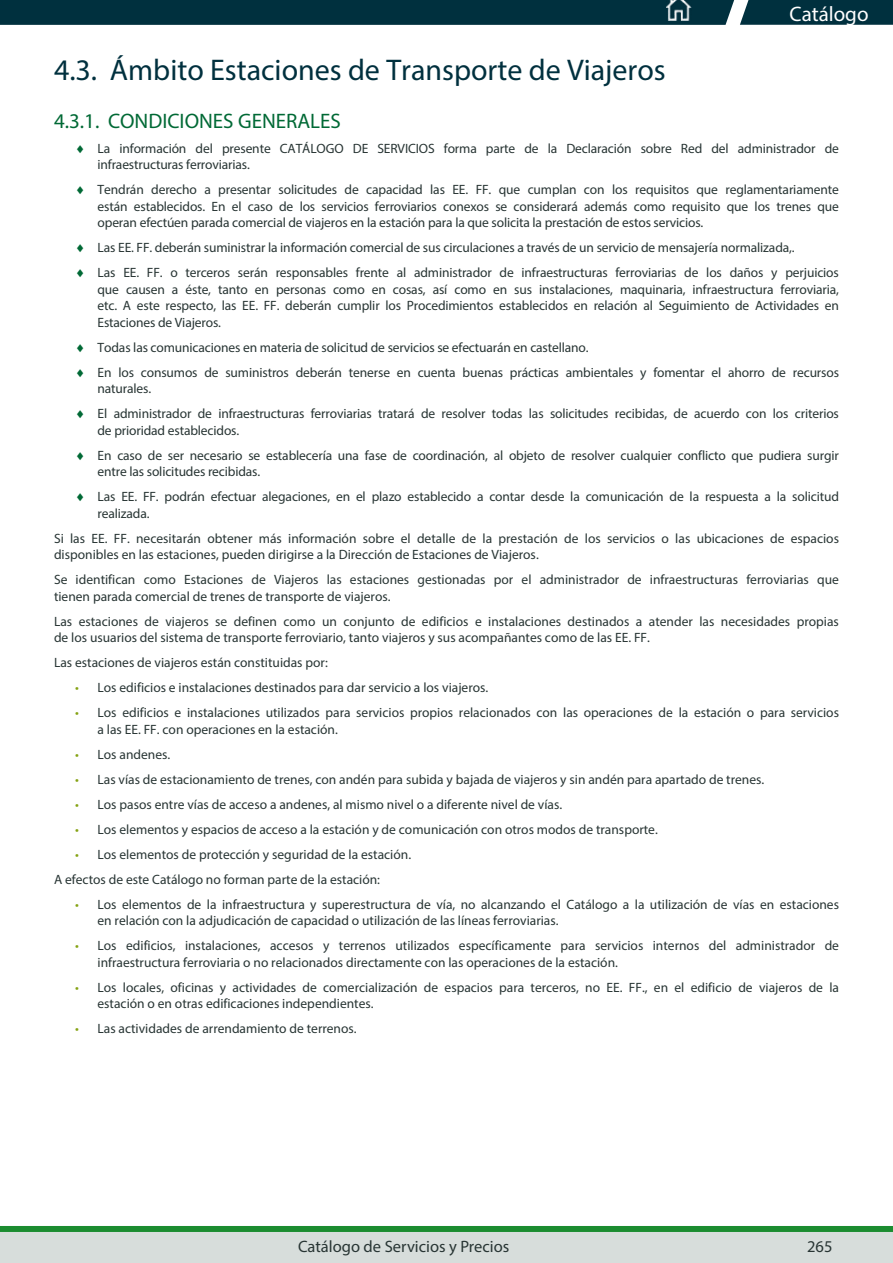
<style>
.page{position:relative;width:893px;height:1263px;background:#fff}
.page>*{position:absolute;margin:0;border:0;box-sizing:border-box;transform-origin:0 0}
.t1{font:30px "Myriad Pro";color:#00303e}
.t2{font:21px "Myriad Pro";color:#006935}
.t3{font:21px "Myriad Pro";color:#fff}
.t4{font:16.5px "Myriad Pro";color:#283534}
.t5{font:13.5px/25px "Myriad Pro";color:#283534}
.s1{color:#006935}
.s2{color:#86a315}
</style>
<div class="page">
<div style="left:0;top:1232px;width:893px;height:31px;background:#d7dddb"></div>
<div style="left:0;top:1226px;width:893px;height:6px;background:#1b8c30"></div>
<div style="left:0;top:0;width:893px;height:25px;background:#00303e"></div>
<img style="left:666px;top:0;width:26px;height:20px">
<h2 class="t3" style="left:790px;top:1px;width:82px">Catálogo2</h2>
<h1 class="t1" style="left:54px;top:51px;width:613px">4.3. Ámbito Estaciones de Transporte de Viajeros</h1>
<h2 class="t2" style="left:54px;top:108px;width:288px">4.3.1. CONDICIONES GENERALES</h2>
<p class="t5" style="left:98px;top:140px;width:743px;line-height:16.5px;text-indent:-23px"><span class="s1">♦</span> La información del presente CATÁLOGO DE SERVICIOS forma parte de la Declaración sobre Red del administrador de infraestructuras ferroviarias.</p>
<p class="t5" style="left:98px;top:181px;width:743px;line-height:16.5px;text-align:justify;text-indent:-23px"><span class="s1">♦</span> Tendrán derecho a presentar solicitudes de capacidad las EE. FF. que cumplan con los requisitos que reglamentariamente están establecidos. En el caso de los servicios ferroviarios conexos se considerará además como requisito que los trenes que operan efectúen parada comercial de viajeros en la estación para la que solicita la prestación de estos servicios.</p>
<p class="t5" style="left:75px;top:235px;width:765px"><span class="s1">♦</span> Las EE. FF. deberán suministrar la información comercial de sus circulaciones a través de un servicio de mensajería normalizada,.<br><span class="s1">♦</span> Las EE. FF. o terceros serán responsables frente al administrador de infraestructuras ferroviarias de los daños y perjuicios</p>
<p class="t5" style="left:98px;top:281px;width:743px;line-height:16.5px;text-align:justify">que causen a éste, tanto en personas como en cosas, así como en sus instalaciones, maquinaria, infraestructura ferroviaria, etc. A este respecto, las EE. FF. deberán cumplir los Procedimientos establecidos en relación al Seguimiento de Actividades en Estaciones de Viajeros.</p>
<p class="t5" style="left:75px;top:334px;width:766px"><span class="s1">♦</span> Todas las comunicaciones en materia de solicitud de servicios se efectuarán en castellano.<br><span class="s1">♦</span> En los consumos de suministros deberán tenerse en cuenta buenas prácticas ambientales y fomentar el ahorro de recursos</p>
<p class="t5" style="left:75px;top:376px;width:765px;text-indent:23px">naturales.<br><span class="s1">♦</span> El administrador de infraestructuras ferroviarias tratará de resolver todas las solicitudes recibidas, de acuerdo con los criterios</p>
<p class="t5" style="left:75px;top:417px;width:765px;text-indent:23px">de prioridad establecidos.<br><span class="s1">♦</span> En caso de ser necesario se establecería una fase de coordinación, al objeto de resolver cualquier conflicto que pudiera surgir</p>
<p class="t5" style="left:75px;top:459px;width:765px;text-indent:23px">entre las solicitudes recibidas.<br><span class="s1">♦</span> Las EE. FF. podrán efectuar alegaciones, en el plazo establecido a contar desde la comunicación de la respuesta a la solicitud</p>
<p class="t5" style="left:54px;top:500px;width:786px;text-indent:43px">realizada.<br>Si las EE. FF. necesitarán obtener más información sobre el detalle de la prestación de los servicios o las ubicaciones de espacios</p>
<p class="t5" style="left:54px;top:542px;width:786px">disponibles en las estaciones, pueden dirigirse a la Dirección de Estaciones de Viajeros.<br>Se identifican como Estaciones de Viajeros las estaciones gestionadas por el administrador de infraestructuras ferroviarias que</p>
<p class="t5" style="left:54px;top:583px;width:786px">tienen parada comercial de trenes de transporte de viajeros.<br>Las estaciones de viajeros se definen como un conjunto de edificios e instalaciones destinados a atender las necesidades propias</p>
<p class="t5" style="left:54px;top:625px;width:597px">de los usuarios del sistema de transporte ferroviario, tanto viajeros y sus acompañantes como de las EE. FF.<br>Las estaciones de viajeros están constituidas por:</p>
<p class="t5" style="left:75px;top:675px;width:415px"><span class="s2">•</span> Los edificios e instalaciones destinados para dar servicio a los viajeros.</p>
<p class="t5" style="left:98px;top:704px;width:743px;line-height:16.5px;text-indent:-23px"><span class="s2">•</span> Los edificios e instalaciones utilizados para servicios propios relacionados con las operaciones de la estación o para servicios a las EE. FF. con operaciones en la estación.</p>
<p class="t5" style="left:75px;top:741px;width:97px"><span class="s2">•</span> Los andenes.</p>
<p class="t5" style="left:75px;top:766px;width:691px"><span class="s2">•</span> Las vías de estacionamiento de trenes, con andén para subida y bajada de viajeros y sin andén para apartado de trenes.</p>
<p class="t5" style="left:75px;top:791px;width:489px"><span class="s2">•</span> Los pasos entre vías de acceso a andenes, al mismo nivel o a diferente nivel de vías.</p>
<p class="t5" style="left:75px;top:816px;width:584px"><span class="s2">•</span> Los elementos y espacios de acceso a la estación y de comunicación con otros modos de transporte.</p>
<p class="t5" style="left:54px;top:841px;width:359px;text-indent:21px"><span class="s2">•</span> Los elementos de protección y seguridad de la estación.<br>A efectos de este Catálogo no forman parte de la estación:</p>
<p class="t5" style="left:98px;top:896px;width:743px;line-height:16.5px;text-indent:-23px"><span class="s2">•</span> Los elementos de la infraestructura y superestructura de vía, no alcanzando el Catálogo a la utilización de vías en estaciones en relación con la adjudicación de capacidad o utilización de las líneas ferroviarias.</p>
<p class="t5" style="left:98px;top:937px;width:743px;line-height:16.5px;text-indent:-23px"><span class="s2">•</span> Los edificios, instalaciones, accesos y terrenos utilizados específicamente para servicios internos del administrador de infraestructura ferroviaria o no relacionados directamente con las operaciones de la estación.</p>
<p class="t5" style="left:98px;top:979px;width:743px;line-height:16.5px;text-indent:-23px"><span class="s2">•</span> Los locales, oficinas y actividades de comercialización de espacios para terceros, no EE. FF., en el edificio de viajeros de la estación o en otras edificaciones independientes.</p>
<p class="t5" style="left:75px;top:1016px;width:283px"><span class="s2">•</span> Las actividades de arrendamiento de terrenos.</p>
<p class="t4" style="left:298px;top:1236px;width:213px">Catálogo de Servicios y Precios</p>
<p class="t4" style="left:807px;top:1236px;width:27px">265</p>
</div>
